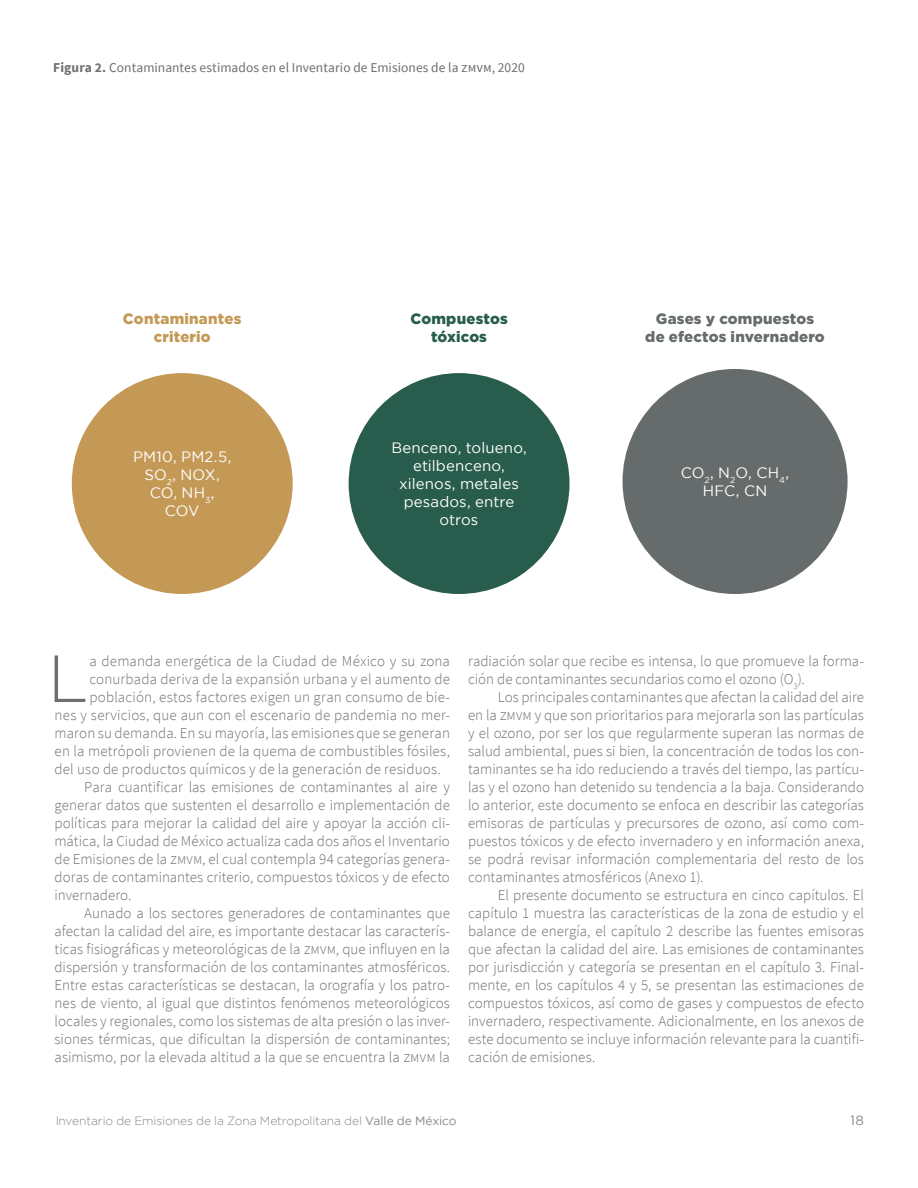
<style>
.page{position:relative;width:918px;height:1188px;background:#fff}
.page>*{position:absolute;margin:0;border:0;box-sizing:border-box;transform-origin:0 0}
.t1{font:300 66.45px "Gotham";color:#706f6f}
.t2{font:300 15px/18px "Source Sans Pro";color:#706f6f;text-align:justify}
.t3{font:15px/18px "Gotham";letter-spacing:.01em;color:#fff;text-align:center}
.t4{font:900 15px/18px "Gotham";letter-spacing:.01em;color:#666c6c;text-align:center}
.t5{font:900 15px/18px "Gotham";letter-spacing:.01em;color:#c49955;text-align:center}
.t6{font:900 15px/18px "Gotham";letter-spacing:.01em;color:#285c4d;text-align:center}
.t7{font:13.5px "Source Sans Pro";letter-spacing:.005em;color:#706f6f}
.t8{font:13.5px "Gotham";color:#878787}
.t9{font:300 12px "Gotham";letter-spacing:-.005em;color:#878787}
.s1{font-weight:700}
.s2{font-weight:400}
</style>
<div class="page">
<div style="left:72px;top:373px;width:221px;height:221px;background:#c49955;border-radius:50%"></div>
<div style="left:349px;top:373px;width:220px;height:221px;background:#285c4d;border-radius:50%"></div>
<div style="left:623px;top:369px;width:225px;height:225px;background:#666c6c;border-radius:50%"></div>
<p class="t7" style="left:53px;top:59px;width:473px"><span class="s1">Figura 2.</span> Contaminantes estimados en el Inventario de Emisiones de la ZMVM, 2020</p>
<p class="t5" style="left:123px;top:309px;width:120px">Contaminantes criterio</p>
<p class="t6" style="left:410px;top:309px;width:99px">Compuestos tóxicos</p>
<p class="t4" style="left:645px;top:309px;width:181px">Gases y compuestos de efectos invernadero</p>
<p class="t3" style="left:133px;top:447px;width:100px">PM10, PM2.5,<br>SO<sub>2</sub>, NOX,<br>CO, NH<sub>3</sub>,<br>COV</p>
<p class="t3" style="left:391px;top:438px;width:137px">Benceno, tolueno, etilbenceno, xilenos, metales pesados, entre otros</p>
<p class="t3" style="left:681px;top:463px;width:110px">CO<sub>2</sub>, N<sub>2</sub>O, CH<sub>4</sub>,<br>HFC, CN</p>
<h1 class="t1" style="left:48px;top:642px;width:43px">L</h1>
<p class="t2" style="left:89px;top:652px;width:362px">a demanda energética de la Ciudad de México y su zona</p>
<p class="t2" style="left:89px;top:670px;width:362px">conurbada deriva de la expansión urbana y el aumento de</p>
<p class="t2" style="left:89px;top:688px;width:362px">población, estos factores exigen un gran consumo de bie-</p>
<p class="t2" style="left:55px;top:706px;width:397px">nes y servicios, que aun con el escenario de pandemia no mer-</p>
<p class="t2" style="left:55px;top:724px;width:397px">maron su demanda. En su mayoría, las emisiones que se generan</p>
<p class="t2" style="left:55px;top:742px;width:397px">en la metrópoli provienen de la quema de combustibles fósiles,</p>
<p class="t2" style="left:55px;top:760px;width:388px">del uso de productos químicos y de la generación de residuos.</p>
<p class="t2" style="left:84px;top:778px;width:367px">Para cuantificar las emisiones de contaminantes al aire y</p>
<p class="t2" style="left:55px;top:796px;width:397px">generar datos que sustenten el desarrollo e implementación de</p>
<p class="t2" style="left:55px;top:814px;width:397px">políticas para mejorar la calidad del aire y apoyar la acción cli-</p>
<p class="t2" style="left:55px;top:832px;width:397px">mática, la Ciudad de México actualiza cada dos años el Inventario</p>
<p class="t2" style="left:55px;top:850px;width:397px">de Emisiones de la ZMVM, el cual contempla 94 categorías genera-</p>
<p class="t2" style="left:55px;top:868px;width:397px">doras de contaminantes criterio, compuestos tóxicos y de efecto</p>
<p class="t2" style="left:55px;top:886px;width:78px">invernadero.</p>
<p class="t2" style="left:84px;top:904px;width:367px">Aunado a los sectores generadores de contaminantes que</p>
<p class="t2" style="left:55px;top:922px;width:397px">afectan la calidad del aire, es importante destacar las caracterís-</p>
<p class="t2" style="left:55px;top:940px;width:397px">ticas fisiográficas y meteorológicas de la ZMVM, que influyen en la</p>
<p class="t2" style="left:55px;top:958px;width:397px">dispersión y transformación de los contaminantes atmosféricos.</p>
<p class="t2" style="left:55px;top:976px;width:397px">Entre estas características se destacan, la orografía y los patro-</p>
<p class="t2" style="left:55px;top:994px;width:397px">nes de viento, al igual que distintos fenómenos meteorológicos</p>
<p class="t2" style="left:55px;top:1012px;width:397px">locales y regionales, como los sistemas de alta presión o las inver-</p>
<p class="t2" style="left:55px;top:1030px;width:397px">siones térmicas, que dificultan la dispersión de contaminantes;</p>
<p class="t2" style="left:55px;top:1048px;width:397px">asimismo, por la elevada altitud a la que se encuentra la ZMVM la</p>
<p class="t2" style="left:468px;top:652px;width:397px">radiación solar que recibe es intensa, lo que promueve la forma&shy;ción de contaminantes secundarios como el ozono (O<sub>3</sub>).</p>
<p class="t2" style="left:468px;top:688px;width:398px;text-indent:30px">Los principales contaminantes que afectan la calidad del aire en la ZMVM y que son prioritarios para mejorarla son las partículas y el ozono, por ser los que regularmente superan las normas de salud ambiental, pues si bien, la concentración de todos los con&shy;taminantes se ha ido reduciendo a través del tiempo, las partícu&shy;las y el ozono han detenido su tendencia a la baja. Considerando lo anterior, este documento se enfoca en describir las categorías emisoras de partículas y precursores de ozono, así como com&shy;puestos tóxicos y de efecto invernadero y en información anexa, se podrá revisar información complementaria del resto de los contaminantes atmosféricos (Anexo 1).</p>
<p class="t2" style="left:468px;top:886px;width:398px;text-indent:30px">El presente documento se estructura en cinco capítulos. El capítulo 1 muestra las características de la zona de estudio y el balance de energía, el capítulo 2 describe las fuentes emisoras que afectan la calidad del aire. Las emisiones de contaminantes por jurisdicción y categoría se presentan en el capítulo 3. Final&shy;mente, en los capítulos 4 y 5, se presentan las estimaciones de compuestos tóxicos, así como de gases y compuestos de efecto invernadero, respectivamente. Adicionalmente, en los anexos de este documento se incluye información relevante para la cuantifi&shy;cación de emisiones.</p>
<p class="t9" style="left:55px;top:1114px;width:403px">Inventario de Emisiones de la Zona Metropolitana del <span class="s2">Valle de México</span></p>
<p class="t8" style="left:851px;top:1113px;width:15px">18</p>
</div>
